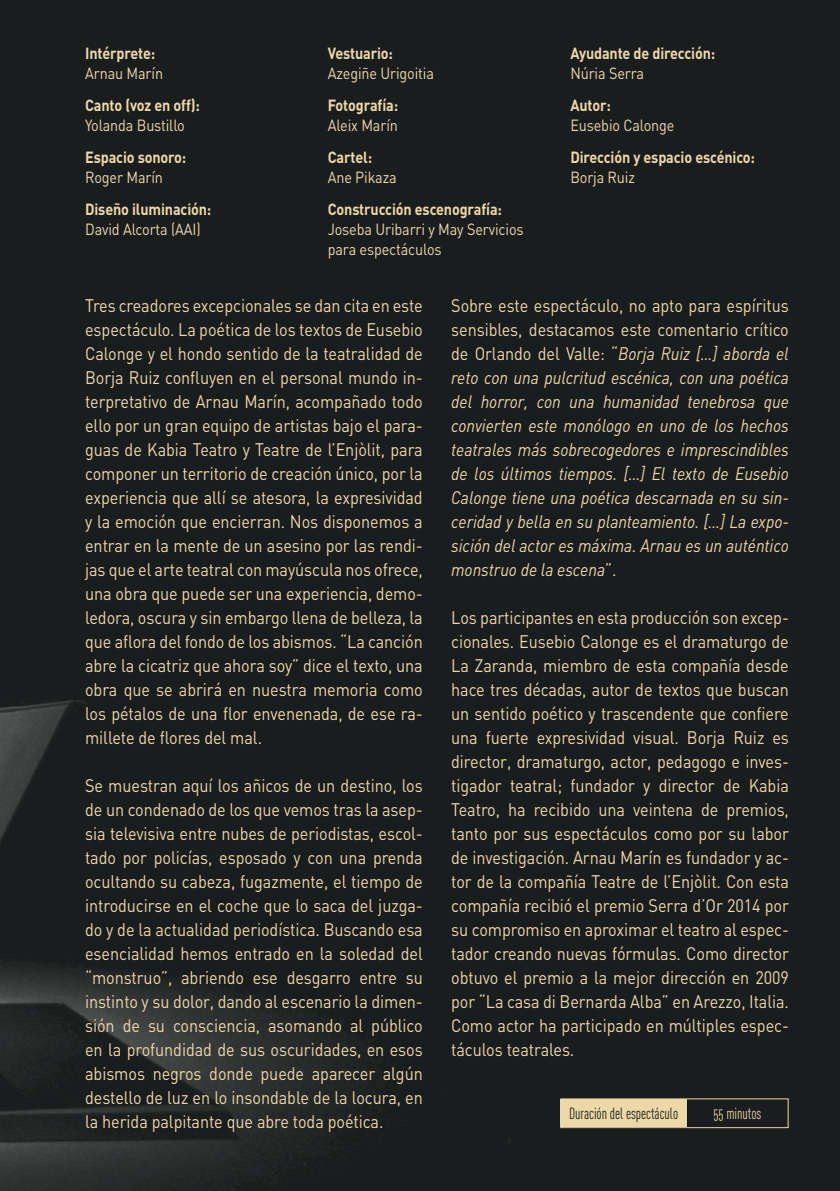
<style>
.page{position:relative;width:840px;height:1191px;background:#fff}
.page>*{position:absolute;margin:0;border:0;box-sizing:border-box;transform-origin:0 0}
.t1{font:18px/24px "DIN";letter-spacing:-.005em;color:#edd9a7;text-align:justify;scale:.9 1}
.t2{font:italic 18px/24px "DIN";letter-spacing:-.005em;color:#edd9a7;text-align:justify;scale:.9 1}
.t3{font:700 16px "DIN";letter-spacing:-.01em;color:#edd9a7;scale:.9 1}
.t4{font:16px/20px "DIN";letter-spacing:-.01em;color:#edd9a7;scale:.9 1}
.t5{font:16px "DIN Cond Regular Alternate";color:#1a1d1d;scale:.9 1}
.t6{font:16px "DIN Cond Regular Alternate";color:#edd9a7;scale:.9 1}
.s1{font-style:normal}
</style>
<div class="page">
<div style="left:0;top:0;width:839px;height:1191px;background:#1a1d1d"></div>
<img style="left:0;top:695px;width:599px;height:496px">
<div style="left:560px;top:1098px;width:228px;height:30px;border:1px solid #edd9a7"></div>
<div style="left:560px;top:1099px;width:126px;height:28px;background:#edd9a7"></div>
<p class="t3" style="left:85px;top:43px;width:79px">Intérprete:</p>
<p class="t4" style="left:85px;top:63px;width:88px">Arnau Marín</p>
<p class="t3" style="left:85px;top:95px;width:129px">Canto (voz en off):</p>
<p class="t4" style="left:85px;top:115px;width:112px">Yolanda Bustillo</p>
<p class="t3" style="left:85px;top:147px;width:114px">Espacio sonoro:</p>
<p class="t4" style="left:85px;top:167px;width:88px">Roger Marín</p>
<p class="t3" style="left:85px;top:199px;width:142px">Diseño iluminación:</p>
<p class="t4" style="left:85px;top:219px;width:130px">David Alcorta (AAI)</p>
<p class="t3" style="left:327px;top:43px;width:74px">Vestuario:</p>
<p class="t4" style="left:327px;top:63px;width:119px">Azegiñe Urigoitia</p>
<p class="t3" style="left:327px;top:95px;width:80px">Fotografía:</p>
<p class="t4" style="left:327px;top:115px;width:79px">Aleix Marín</p>
<p class="t3" style="left:327px;top:147px;width:51px">Cartel:</p>
<p class="t4" style="left:327px;top:167px;width:78px">Ane Pikaza</p>
<p class="t3" style="left:327px;top:199px;width:195px">Construcción escenografía:</p>
<p class="t4" style="left:327px;top:219px;width:219px">Joseba Uribarri y May Servicios para espectáculos</p>
<p class="t3" style="left:570px;top:43px;width:162px">Ayudante de dirección:</p>
<p class="t4" style="left:570px;top:63px;width:83px">Núria Serra</p>
<p class="t3" style="left:570px;top:95px;width:47px">Autor:</p>
<p class="t4" style="left:570px;top:115px;width:117px">Eusebio Calonge</p>
<p class="t3" style="left:570px;top:147px;width:206px">Dirección y espacio escénico:</p>
<p class="t4" style="left:570px;top:167px;width:73px">Borja Ruiz</p>
<p class="t1" style="left:85px;top:293px;width:376px">Tres creadores excepcionales se dan cita en este espectáculo. La poética de los textos de Eusebio Calonge y el hondo sentido de la teatralidad de Borja Ruiz confluyen en el personal mundo in&shy;terpretativo de Arnau Marín, acompañado todo ello por un gran equipo de artistas bajo el para&shy;guas de Kabia Teatro y Teatre de l’Enjòlit, para componer un territorio de creación único, por la experiencia que allí se atesora, la expresividad y la emoción que encierran. Nos disponemos a entrar en la mente de un asesino por las rendi&shy;jas que el arte teatral con mayúscula nos ofrece, una obra que puede ser una experiencia, demo&shy;ledora, oscura y sin embargo llena de belleza, la que aflora del fondo de los abismos. “La canción abre la cicatriz que ahora soy” dice el texto, una obra que se abrirá en nuestra memoria como los pétalos de una flor envenenada, de ese ra&shy;millete de flores del mal.</p>
<p class="t1" style="left:85px;top:773px;width:376px">Se muestran aquí los añicos de un destino, los de un condenado de los que vemos tras la asep&shy;sia televisiva entre nubes de periodistas, escol&shy;tado por policías, esposado y con una prenda ocultando su cabeza, fugazmente, el tiempo de introducirse en el coche que lo saca del juzga&shy;do y de la actualidad periodística. Buscando esa esencialidad hemos entrado en la soledad del “monstruo”, abriendo ese desgarro entre su instinto y su dolor, dando al escenario la dimen&shy;sión de su consciencia, asomando al público en la profundidad de sus oscuridades, en esos abismos negros donde puede aparecer algún destello de luz en lo insondable de la locura, en la herida palpitante que abre toda poética.</p>
<p class="t2" style="left:451px;top:293px;width:376px"><span class="s1">Sobre este espectáculo, no apto para espíritus sensibles, destacamos este comentario crítico de Orlando del Valle: “</span>Borja Ruiz […] aborda el reto con una pulcritud escénica, con una poética del horror, con una humanidad tenebrosa que convierten este monólogo en uno de los hechos teatrales más sobrecogedores e imprescindibles de los últimos tiempos. […] El texto de Eusebio Calonge tiene una poética descarnada en su sin&shy;ceridad y bella en su planteamiento. […] La expo&shy;sición del actor es máxima. Arnau es un auténtico monstruo de la escena<span class="s1">”.</span></p>
<p class="t1" style="left:451px;top:605px;width:376px">Los participantes en esta producción son excep&shy;cionales. Eusebio Calonge es el dramaturgo de La Zaranda, miembro de esta compañía desde hace tres décadas, autor de textos que buscan un sentido poético y trascendente que confiere una fuerte expresividad visual. Borja Ruiz es director, dramaturgo, actor, pedagogo e inves&shy;tigador teatral; fundador y director de Kabia Teatro, ha recibido una veintena de premios, tanto por sus espectáculos como por su labor de investigación. Arnau Marín es fundador y ac&shy;tor de la compañía Teatre de l’Enjòlit. Con esta compañía recibió el premio Serra d’Or 2014 por su compromiso en aproximar el teatro al espec&shy;tador creando nuevas fórmulas. Como director obtuvo el premio a la mejor dirección en 2009 por “La casa di Bernarda Alba” en Arezzo, Italia.<br>Como actor ha participado en múltiples espec&shy;táculos teatrales.</p>
<p class="t5" style="left:568px;top:1103px;width:123px">Duración del espectáculo</p>
<p class="t6" style="left:713px;top:1103px;width:55px">55 minutos</p>
</div>
